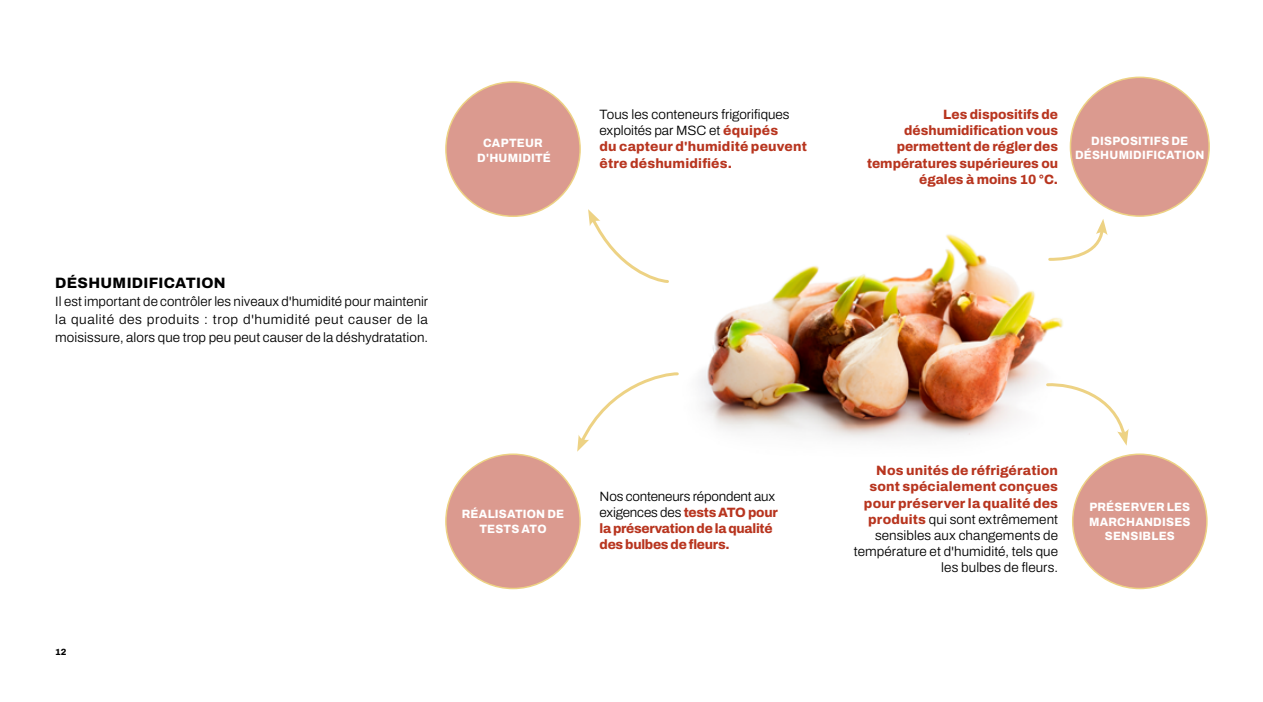
<style>
.page{position:relative;width:1263px;height:702px;background:#fff}
.page>*{position:absolute;margin:0;border:0;box-sizing:border-box;transform-origin:0 0}
.t1{font:800 15px "Archivo";letter-spacing:.02em;color:#000}
.t2{font:300 13.5px/16.2px "Archivo";letter-spacing:.01em;color:#000;text-align:right}
.t3{font:800 13.5px/16.2px "Archivo";color:#b8351f}
.t4{font:800 13.5px/16.2px "Archivo";letter-spacing:-.02em;color:#b8351f}
.t5{font:800 12px/14.4px "Archivo";letter-spacing:.02em;color:#fff;text-align:center;scale:.95 1}
.t6{font:800 9px "Archivo";color:#000}
.s1{font-weight:300;color:#000}
.s2{font-weight:800;color:#b8351f}
</style>
<div class="page">
<img style="left:699px;top:233px;width:413px;height:237px">
<svg style="left:588px;top:209px;width:81px;height:74px"></svg>
<svg style="left:577px;top:372px;width:102px;height:79px"></svg>
<svg style="left:1044px;top:382px;width:84px;height:63px"></svg>
<svg style="left:1047px;top:219px;width:60px;height:43px"></svg>
<div style="left:1073px;top:454px;width:134px;height:134px;background:#db9a8f;border-radius:50%"></div>
<div style="left:1070px;top:77px;width:139px;height:139px;background:#db9a8f;border-radius:50%"></div>
<div style="left:446px;top:454px;width:134px;height:134px;background:#db9a8f;border-radius:50%"></div>
<div style="left:446px;top:82px;width:134px;height:134px;background:#db9a8f;border-radius:50%"></div>
<p class="t1" style="left:55px;top:272px;width:172px">DÉSHUMIDIFICATION</p>
<p class="t2" style="left:55px;top:292px;width:374px;line-height:18px;text-align:justify">Il est important de contrôler les niveaux d'humidité pour maintenir la qualité des produits : trop d'humidité peut causer de la moisissure, alors que trop peu peut causer de la déshydratation.</p>
<p class="t5" style="left:477px;top:136px;width:79px">CAPTEUR<br>D'HUMIDITÉ</p>
<p class="t3" style="left:600px;top:106px;width:209px"><span class="s1">Tous les conteneurs frigorifiques exploités par MSC et</span> équipés<br>du capteur d'humidité peuvent être déshumidifiés.</p>
<p class="t3" style="left:867px;top:106px;width:193px;text-align:right">Les dispositifs de déshumidification vous permettent de régler des températures supérieures ou égales à moins 10 °C.</p>
<p class="t5" style="left:1075px;top:133px;width:138px">DISPOSITIFS DE<br>DÉSHUMIDIFICATION</p>
<p class="t6" style="left:55px;top:644px;width:13px">12</p>
<p class="t5" style="left:462px;top:507px;width:109px">RÉALISATION DE<br>TESTS ATO</p>
<p class="t4" style="left:600px;top:488px;width:180px"><span class="s1">Nos conteneurs répondent aux exigences des</span> tests ATO pour la préservation de la qualité des bulbes de fleurs.</p>
<p class="t2" style="left:854px;top:462px;width:206px"><span class="s2">Nos unités de réfrigération sont spécialement conçues pour préserver la qualité des produits</span> qui sont extrêmement sensibles aux changements de température et d'humidité, tels que les bulbes de fleurs.</p>
<p class="t5" style="left:1089px;top:500px;width:108px">PRÉSERVER LES<br>MARCHANDISES<br>SENSIBLES</p>
</div>
